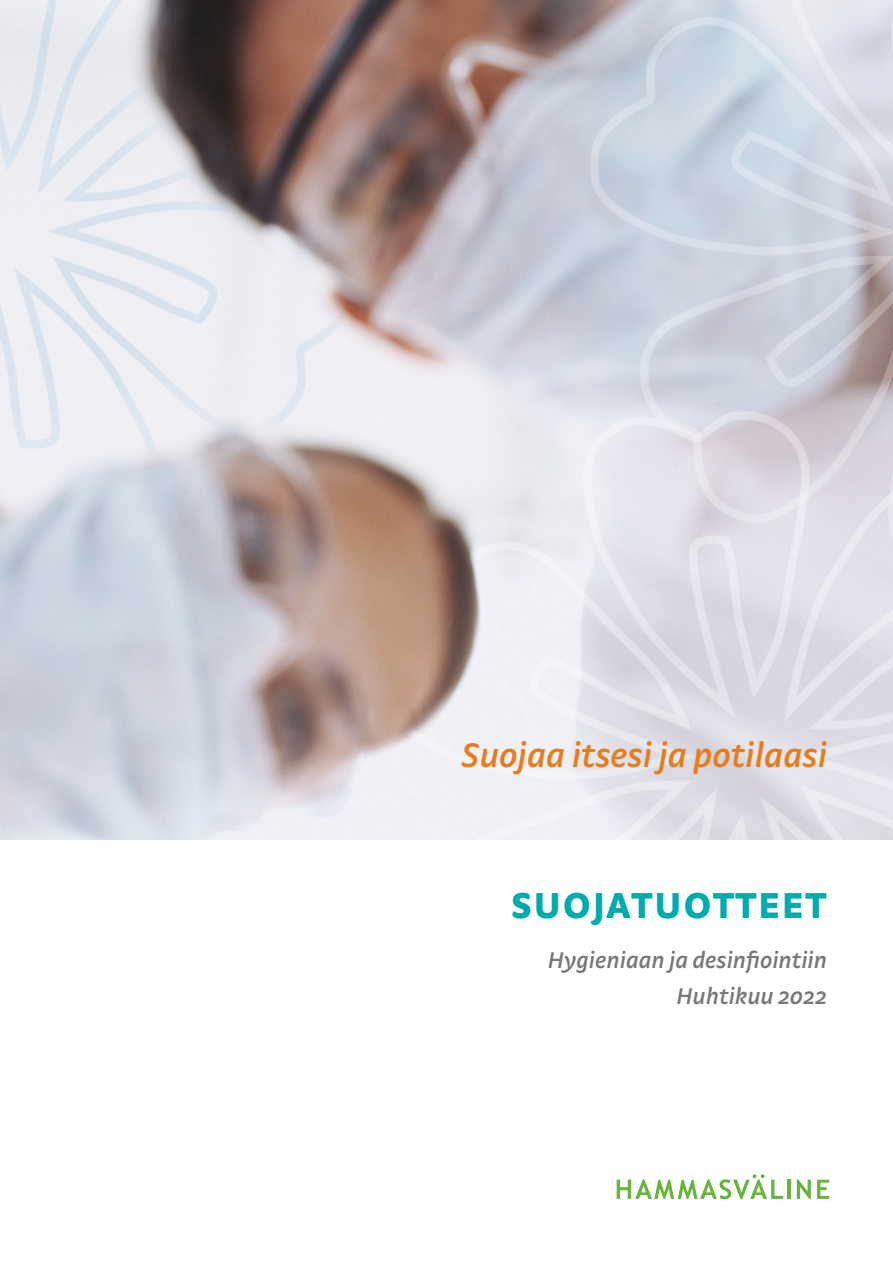
<style>
.page{position:relative;width:893px;height:1263px;background:#fff}
.page>*{position:absolute;margin:0;border:0;box-sizing:border-box;transform-origin:0 0}
.t1{font:700 48px "Strada SC";color:#00aaad}
.t2{font:italic 600 36px "Strada";color:#e87c1d}
.t3{font:italic 600 24px/36px "Strada";color:#76787b;text-align:right}
</style>
<div class="page">
<hr style="left:787px;top:1179px;width:3px;height:20px;background:#69b33f">
<svg style="left:797px;top:1179px;width:14px;height:20px"></svg>
<svg style="left:817px;top:1179px;width:12px;height:20px"></svg>
<svg style="left:617px;top:1174px;width:166px;height:25px"></svg>
<img style="left:0;top:0;width:893px;height:840px">
<h2 class="t2" style="left:461px;top:733px;width:367px">Suojaa itsesi ja potilaasi</h2>
<h1 class="t1" style="left:510px;top:873px;width:318px">suojatuotteet</h1>
<p class="t3" style="left:548px;top:941px;width:281px">Hygieniaan ja desinfiointiin<br>Huhtikuu 2022</p>
</div>
